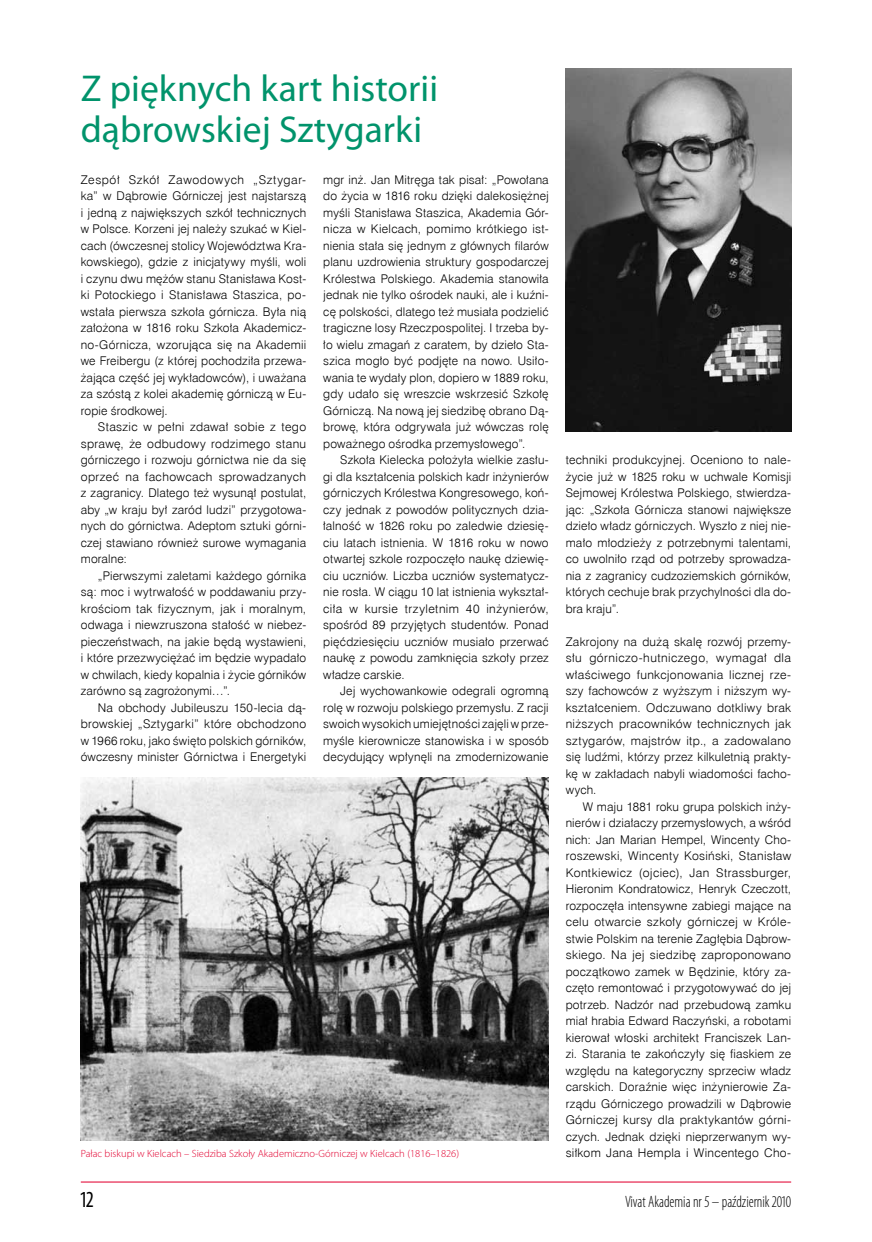
<style>
.page{position:relative;width:872px;height:1242px;background:#fff}
.page>*{position:absolute;margin:0;border:0;box-sizing:border-box;transform-origin:0 0}
.t1{font:37.5px/41.2px "Myriad Pro";color:#00936b}
.t2{font:condensed 23.1px "Myriad Pro";color:#000;scale:.91 1}
.t3{font:300 condensed 16.5px "Myriad Pro";color:#000;scale:.91 1}
.t4{font:12px/16.5px "Swis 721 Lt EU";letter-spacing:.015em;color:#000;text-align:justify}
.t5{font:300 10.5px "Myriad Pro";color:#e20030}
</style>
<div class="page">
<hr style="left:81px;top:1181px;width:710px;height:1px;background:#e20030">
<img style="left:81px;top:778px;width:468px;height:363px">
<img style="left:566px;top:68px;width:225px;height:363px">
<h1 class="t1" style="left:81px;top:69px;width:359px">Z pięknych kart historii dąbrowskiej Sztygarki</h1>
<p class="t4" style="left:81px;top:171px;width:227px">Zespół Szkół Zawodowych „Sztygar&shy;ka” w Dąbrowie Górniczej jest najstarszą i jedną z największych szkół technicznych w Polsce. Korzeni jej należy szukać w Kiel&shy;cach (ówczesnej stolicy Województwa Kra&shy;kowskiego), gdzie z inicjatywy myśli, woli i czynu dwu mężów stanu Stanisława Kost&shy;ki Potockiego i Stanisława Staszica, po&shy;wstała pierwsza szkoła górnicza. Była nią założona w 1816 roku Szkoła Akademicz&shy;no-Górnicza, wzorująca się na Akademii we Freibergu (z której pochodziła przewa&shy;żająca część jej wykładowców), i uważana za szóstą z kolei akademię górniczą w Eu&shy;ropie środkowej.</p>
<p class="t4" style="left:81px;top:419px;width:227px;text-indent:17px">Staszic w pełni zdawał sobie z tego sprawę, że odbudowy rodzimego stanu górniczego i rozwoju górnictwa nie da się oprzeć na fachowcach sprowadzanych z zagranicy. Dlatego też wysunął postulat, aby „w kraju był zaród ludzi” przygotowa&shy;nych do górnictwa. Adeptom sztuki górni&shy;czej stawiano również surowe wymagania moralne:</p>
<p class="t4" style="left:81px;top:567px;width:227px;text-indent:17px">„Pierwszymi zaletami każdego górnika są: moc i wytrwałość w poddawaniu przy&shy;krościom tak fizycznym, jak i moralnym, odwaga i niewzruszona stałość w niebez&shy;pieczeństwach, na jakie będą wystawieni, i które przezwyciężać im będzie wypadało w chwilach, kiedy kopalnia i życie górników zarówno są zagrożonymi…”.</p>
<p class="t4" style="left:81px;top:699px;width:227px;text-indent:17px">Na obchody Jubileuszu 150-lecia dą&shy;browskiej „Sztygarki” które obchodzono w 1966 roku, jako święto polskich górników, ówczesny minister Górnictwa i Energetyki</p>
<p class="t4" style="left:323px;top:171px;width:227px">mgr inż. Jan Mitręga tak pisał: „Powołana do życia w 1816 roku dzięki dalekosiężnej myśli Stanisława Staszica, Akademia Gór&shy;nicza w Kielcach, pomimo krótkiego ist&shy;nienia stała się jednym z głównych filarów planu uzdrowienia struktury gospodarczej Królestwa Polskiego. Akademia stanowiła jednak nie tylko ośrodek nauki, ale i kuźni&shy;cę polskości, dlatego też musiała podzielić tragiczne losy Rzeczpospolitej. I trzeba by&shy;ło wielu zmagań z caratem, by dzieło Sta&shy;szica mogło być podjęte na nowo. Usiło&shy;wania te wydały plon, dopiero w 1889 roku, gdy udało się wreszcie wskrzesić Szkołę Górniczą. Na nową jej siedzibę obrano Dą&shy;browę, która odgrywała już wówczas rolę poważnego ośrodka przemysłowego”.</p>
<p class="t4" style="left:323px;top:452px;width:227px;text-indent:17px">Szkoła Kielecka położyła wielkie zasłu&shy;gi dla kształcenia polskich kadr inżynierów górniczych Królestwa Kongresowego, koń&shy;czy jednak z powodów politycznych dzia&shy;łalność w 1826 roku po zaledwie dziesię&shy;ciu latach istnienia. W 1816 roku w nowo otwartej szkole rozpoczęło naukę dziewię&shy;ciu uczniów. Liczba uczniów systematycz&shy;nie rosła. W ciągu 10 lat istnienia wykształ&shy;ciła w kursie trzyletnim 40 inżynierów, spośród 89 przyjętych studentów. Ponad pięćdziesięciu uczniów musiało przerwać naukę z powodu zamknięcia szkoły przez władze carskie.</p>
<p class="t4" style="left:323px;top:683px;width:227px;text-indent:17px">Jej wychowankowie odegrali ogromną rolę w rozwoju polskiego przemysłu. Z racji swoich wysokich umiejętności zajęli w prze&shy;myśle kierownicze stanowiska i w sposób decydujący wpłynęli na zmodernizowanie</p>
<p class="t5" style="left:81px;top:1148px;width:380px">Pałac biskupi w Kielcach – Siedziba Szkoły Akademiczno-Górniczej w Kielcach (1816–1826)</p>
<p class="t4" style="left:566px;top:452px;width:227px">techniki produkcyjnej. Oceniono to nale&shy;życie już w 1825 roku w uchwale Komisji Sejmowej Królestwa Polskiego, stwierdza&shy;jąc: „Szkoła Górnicza stanowi największe dzieło władz górniczych. Wyszło z niej nie&shy;mało młodzieży z potrzebnymi talentami, co uwolniło rząd od potrzeby sprowadza&shy;nia z zagranicy cudzoziemskich górników, których cechuje brak przychylności dla do&shy;bra kraju”.</p>
<p class="t4" style="left:566px;top:633px;width:227px">Zakrojony na dużą skalę rozwój przemy&shy;słu górniczo-hutniczego, wymagał dla właściwego funkcjonowania licznej rze&shy;szy fachowców z wyższym i niższym wy&shy;kształceniem. Odczuwano dotkliwy brak niższych pracowników technicznych jak sztygarów, majstrów itp., a zadowalano się ludźmi, którzy przez kilkuletnią prakty&shy;kę w zakładach nabyli wiadomości facho&shy;wych.</p>
<p class="t4" style="left:565px;top:798px;width:227px;text-indent:17px">W maju 1881 roku grupa polskich inży&shy;nierów i działaczy przemysłowych, a wśród nich: Jan Marian Hempel, Wincenty Cho&shy;roszewski, Wincenty Kosiński, Stanisław Kontkiewicz (ojciec), Jan Strassburger, Hieronim Kondratowicz, Henryk Czeczott, rozpoczęła intensywne zabiegi mające na celu otwarcie szkoły górniczej w Króle&shy;stwie Polskim na terenie Zagłębia Dąbrow&shy;skiego. Na jej siedzibę zaproponowano początkowo zamek w Będzinie, który za&shy;częto remontować i przygotowywać do jej potrzeb. Nadzór nad przebudową zamku miał hrabia Edward Raczyński, a robotami kierował włoski architekt Franciszek Lan&shy;zi. Starania te zakończyły się fiaskiem ze względu na kategoryczny sprzeciw władz carskich. Doraźnie więc inżynierowie Za&shy;rządu Górniczego prowadzili w Dąbrowie Górniczej kursy dla praktykantów górni&shy;czych. Jednak dzięki nieprzerwanym wy&shy;siłkom Jana Hempla i Wincentego Cho-</p>
<h2 class="t2" style="left:81px;top:1186px;width:15px">12</h2>
<h3 class="t3" style="left:625px;top:1192px;width:184px">Vivat Akademia nr 5 – październik 2010</h3>
</div>
